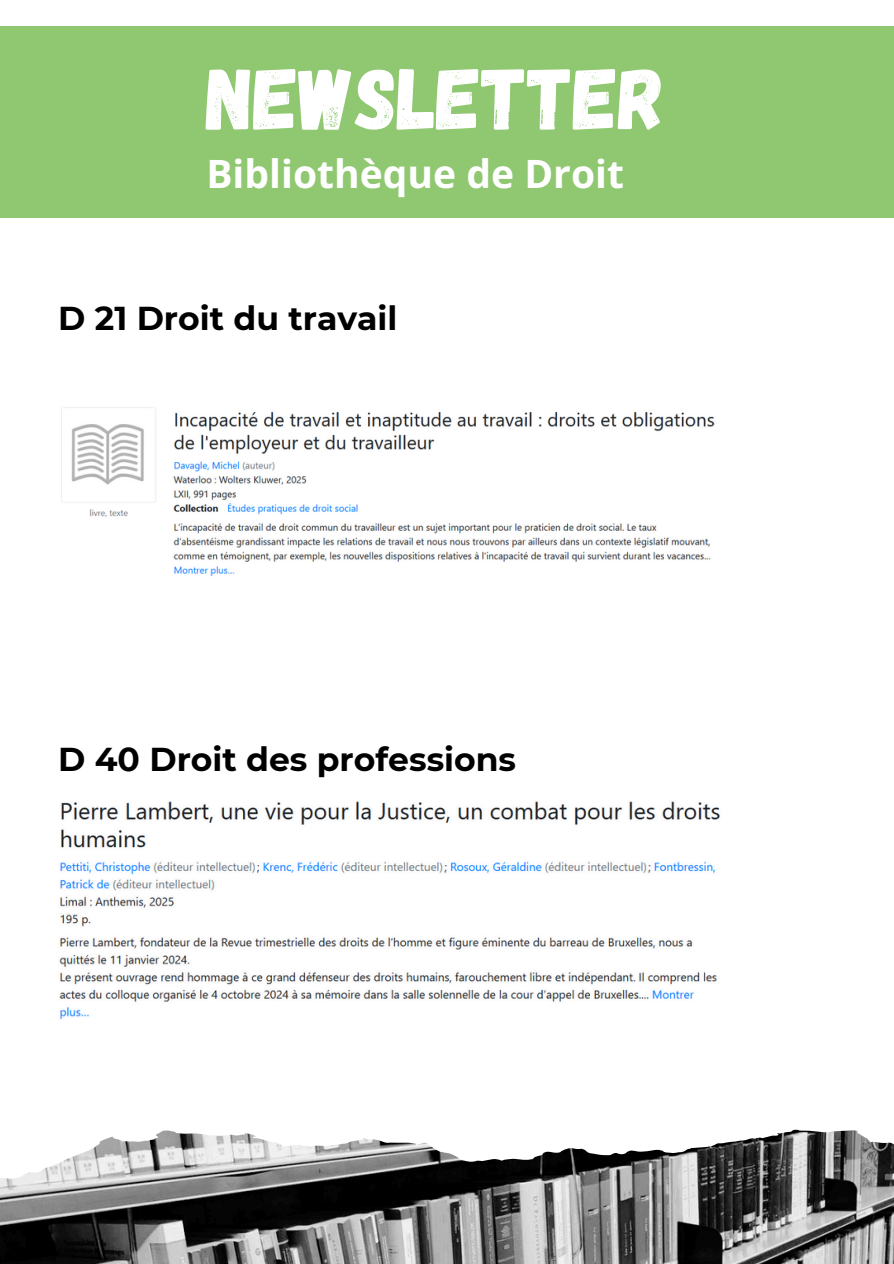
<style>
.page{position:relative;width:894px;height:1264px;background:#fff}
.page>*{position:absolute;margin:0;border:0;box-sizing:border-box;transform-origin:0 0}
.t1{font:87px "Gagalin";color:#fff}
.t2{font:700 39px "Open Sans";color:#fff}
.t3{font:700 33px "Montserrat";color:#000}
</style>
<div class="page">
<div style="left:0;top:26px;width:893px;height:192px;background:#90c872"></div>
<img style="left:0;top:1129px;width:893px;height:134px">
<img style="left:59px;top:801px;width:661px;height:219px">
<img style="left:61px;top:407px;width:654px;height:169px">
<h1 class="t1" style="left:206px;top:42px;width:461px">NEWSLETTER</h1>
<p class="t2" style="left:206px;top:147px;width:419px">Bibliothèque de Droit</p>
<p class="t3" style="left:58px;top:297px;width:340px">D 21 Droit du travail</p>
<p class="t3" style="left:58px;top:739px;width:459px">D 40 Droit des professions</p>
</div>
